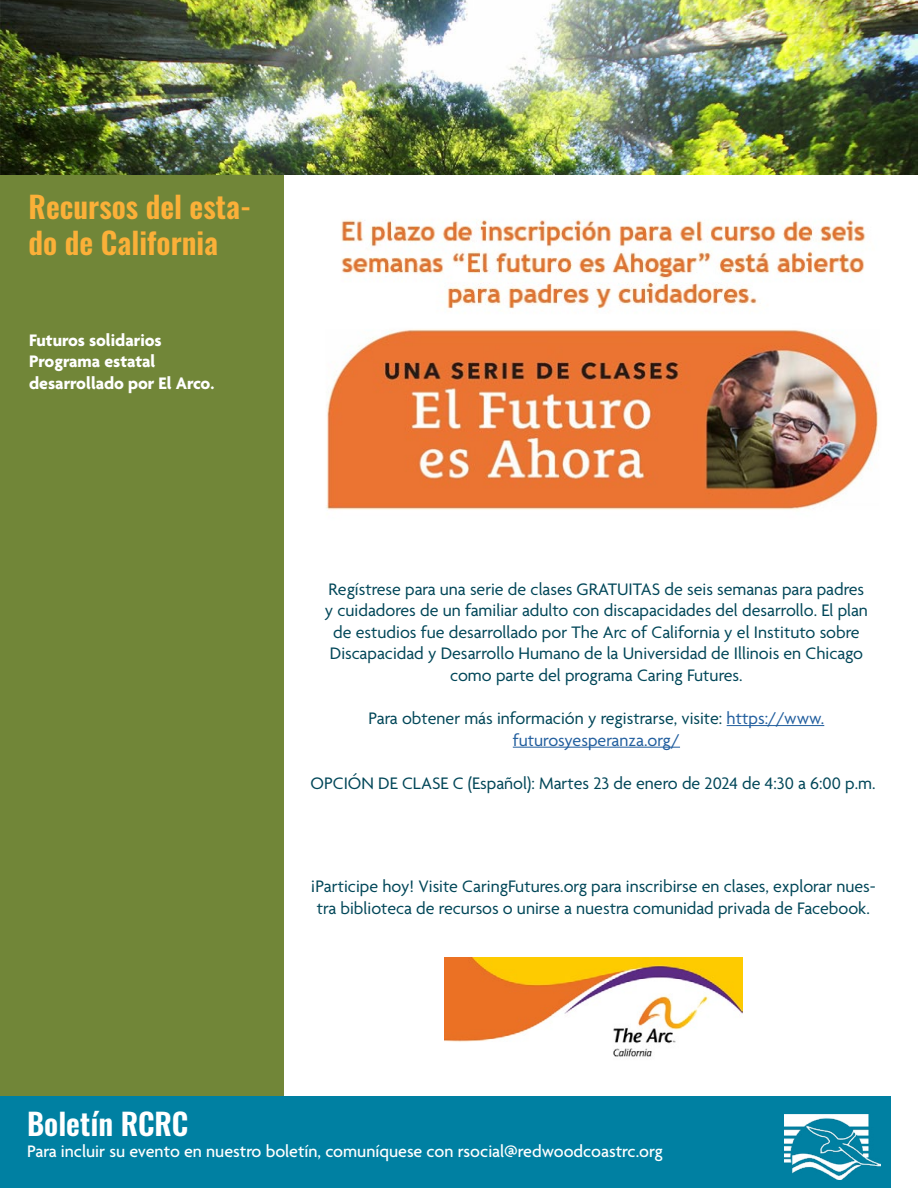
<style>
.page{position:relative;width:918px;height:1188px;background:#fff}
.page>*{position:absolute;margin:0;border:0;box-sizing:border-box;transform-origin:0 0}
.t1{font:600 30px/36px "Oswald";color:#fbb038}
.t2{font:600 30px "Oswald";color:#fff}
.t3{font:18px/21.6px "Agenda";color:#004658;text-align:center}
.t4{font:500 18px "Agenda";color:#fff}
.t5{font:700 18px/21.6px "Agenda";color:#fff}
.s1{color:#215e9e}
</style>
<div class="page">
<div style="left:0;top:175px;width:284px;height:1013px;background:#718638"></div>
<div style="left:0;top:1096px;width:891px;height:92px;background:#0080a2"></div>
<img style="left:326px;top:219px;width:553px;height:291px">
<hr style="left:727px;top:725px;width:97px;height:1px;background:#215e9e">
<hr style="left:513px;top:747px;width:167px;height:1px;background:#215e9e">
<img style="left:445px;top:958px;width:297px;height:99px">
<img style="left:0;top:0;width:918px;height:175px">
<img style="left:784px;top:1115px;width:97px;height:64px">
<h1 class="t1" style="left:29px;top:190px;width:224px">Recursos del esta&shy;do de California</h1>
<p class="t5" style="left:29px;top:330px;width:187px">Futuros solidarios<br>Programa estatal desarrollado por El Arco.</p>
<p class="t3" style="left:325px;top:579px;width:545px">Regístrese para una serie de clases GRATUITAS de seis semanas para padres y cuidadores de un familiar adulto con discapacidades del desarrollo. El plan de estudios fue desarrollado por The Arc of California y el Instituto sobre Discapacidad y Desarrollo Humano de la Universidad de Illinois en Chicago como parte del programa Caring Futures.</p>
<p class="t3" style="left:369px;top:709px;width:457px">Para obtener más información y registrarse, visite: <span class="s1">https://www. futurosyesperanza.org/</span></p>
<p class="t3" style="left:310px;top:773px;width:567px">OPCIÓN DE CLASE C (Español): Martes 23 de enero de 2024 de 4:30 a 6:00 p.m.</p>
<p class="t3" style="left:311px;top:877px;width:566px">¡Participe hoy! Visite CaringFutures.org para inscribirse en clases, explorar nues&shy;tra biblioteca de recursos o unirse a nuestra comunidad privada de Facebook.</p>
<h1 class="t2" style="left:27px;top:1108px;width:163px">Boletín RCRC</h1>
<p class="t4" style="left:27px;top:1142px;width:637px">Para incluir su evento en nuestro boletín, comuníquese con rsocial@redwoodcoastrc.org</p>
</div>
